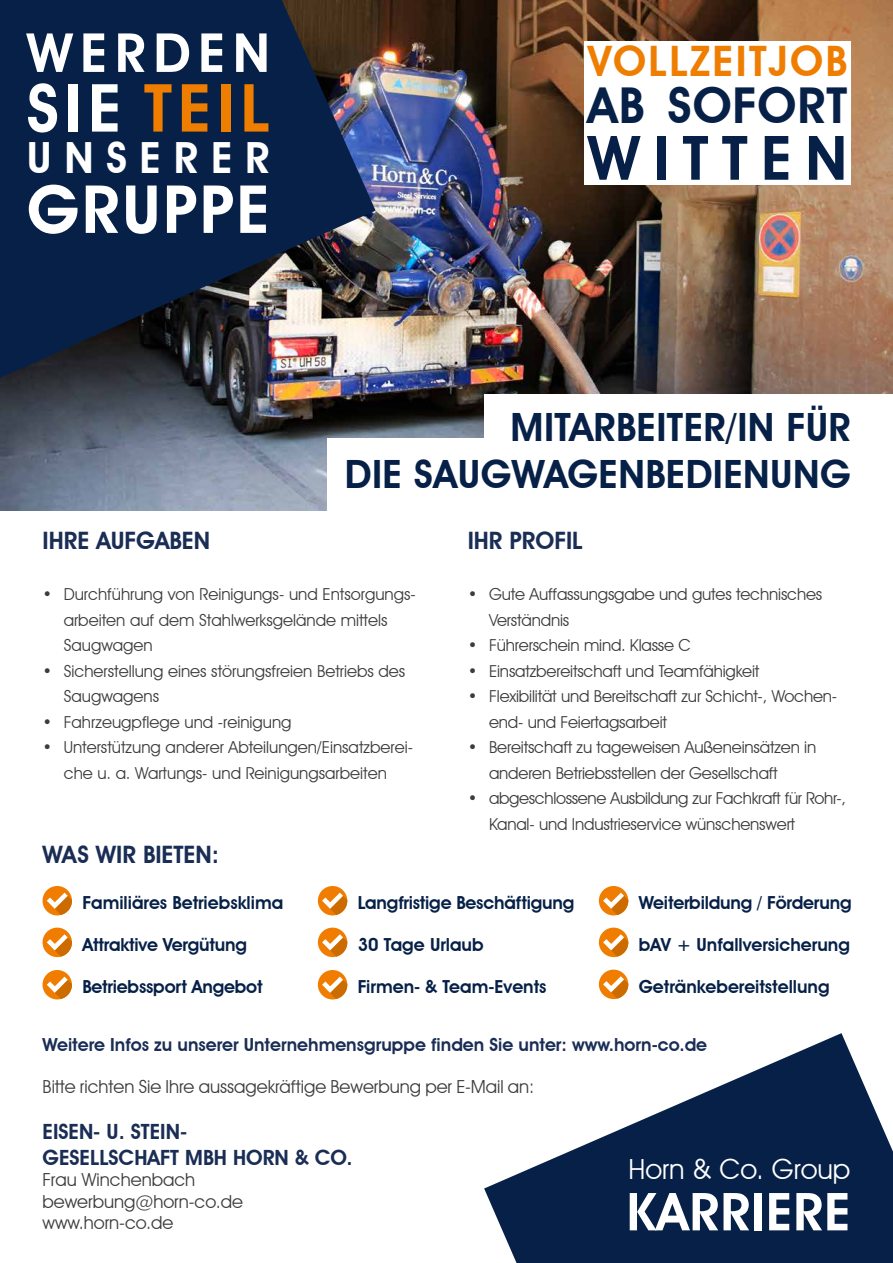
<style>
.page{position:relative;width:893px;height:1263px;background:#fff}
.page>*{position:absolute;margin:0;border:0;box-sizing:border-box;transform-origin:0 0}
.t1{font:600 66.6px "Avant Garde IT Cby BT";letter-spacing:.09em;color:#ef7d00}
.t2{font:600 66.6px "Avant Garde IT Cby BT";letter-spacing:.035em;color:#fff}
.t3{font:600 61.5px "Avant Garde IT Cby BT";letter-spacing:.22em;color:#062047}
.t4{font:600 54.15px "Avant Garde IT Cby BT";letter-spacing:.14em;color:#fff}
.t5{font:600 52.5px "Avant Garde IT Cby BT";letter-spacing:.02em;color:#fff}
.t6{font:600 49.5px "Avant Garde IT Cby BT";letter-spacing:.02em;color:#062047}
.t7{font:600 43.05px "Avant Garde IT Cby BT";letter-spacing:.295em;color:#fff}
.t8{font:600 42px "Avant Garde IT Cby BT";letter-spacing:.055em;color:#ef7d00}
.t9{font:600 39px/46.8px "Avant Garde IT Cby BT";letter-spacing:.01em;color:#062047;text-align:right}
.t10{font:27.75px "Avant Garde IT Cby BT";color:#fff}
.t11{font:600 24px "Avant Garde IT Cby BT";color:#1a2d55}
.t12{font:600 21px/25.2px "Avant Garde IT Cby BT";color:#1a2d55}
.t13{font:600 18px "Avant Garde IT Cby BT";color:#062047}
.t14{font:18px/21.6px "Avant Garde IT Cby BT";color:#3c3c3b}
.t15{font:600 18px "Avant Garde IT Cby BT";color:#1a2d55}
.t16{font:16.5px/25.5px "Avant Garde IT Cby BT";letter-spacing:-.01em;color:#3c3c3b}
.s1{color:#fff}
</style>
<div class="page">
<img style="left:0;top:0;width:893px;height:510px">
<svg style="left:0;top:0;width:376px;height:378px;background:#1e2e4b"></svg>
<svg style="left:484px;top:1033px;width:409px;height:230px;fill:#062047"></svg>
<div style="left:584px;top:41px;width:267px;height:143px;background:#fff"></div>
<div style="left:484px;top:394px;width:409px;height:55px;background:#fff"></div>
<div style="left:327px;top:438px;width:566px;height:75px;background:#fff"></div>
<div style="left:43px;top:886px;width:29px;height:29px;background:#f07d00;border-radius:50%"></div>
<svg style="left:47px;top:893px;width:25px;height:22px"></svg>
<div style="left:43px;top:928px;width:29px;height:29px;background:#f07d00;border-radius:50%"></div>
<svg style="left:47px;top:934px;width:25px;height:22px"></svg>
<div style="left:43px;top:970px;width:29px;height:29px;background:#f07d00;border-radius:50%"></div>
<svg style="left:47px;top:977px;width:25px;height:22px"></svg>
<div style="left:599px;top:886px;width:29px;height:29px;background:#f07d00;border-radius:50%"></div>
<svg style="left:603px;top:893px;width:25px;height:22px"></svg>
<div style="left:599px;top:928px;width:29px;height:29px;background:#f07d00;border-radius:50%"></div>
<svg style="left:603px;top:934px;width:25px;height:22px"></svg>
<div style="left:599px;top:970px;width:29px;height:29px;background:#f07d00;border-radius:50%"></div>
<svg style="left:603px;top:976px;width:25px;height:22px"></svg>
<div style="left:318px;top:886px;width:29px;height:29px;background:#f07d00;border-radius:50%"></div>
<svg style="left:322px;top:893px;width:25px;height:22px"></svg>
<div style="left:318px;top:928px;width:29px;height:29px;background:#f07d00;border-radius:50%"></div>
<svg style="left:322px;top:934px;width:25px;height:22px"></svg>
<div style="left:318px;top:970px;width:29px;height:29px;background:#f07d00;border-radius:50%"></div>
<svg style="left:322px;top:977px;width:25px;height:22px"></svg>
<h3 class="t4" style="left:27px;top:20px;width:244px">WERDEN</h3>
<h1 class="t1" style="left:27px;top:68px;width:244px"><span class="s1">SIE</span> TEIL</h1>
<h3 class="t7" style="left:27px;top:132px;width:244px">UNSERER</h3>
<h1 class="t2" style="left:27px;top:169px;width:244px">GRUPPE</h1>
<h3 class="t8" style="left:588px;top:36px;width:261px">VOLLZEITJOB</h3>
<h3 class="t6" style="left:588px;top:75px;width:261px">AB SOFORT</h3>
<h2 class="t3" style="left:588px;top:121px;width:261px">WITTEN</h2>
<h3 class="t9" style="left:345px;top:403px;width:507px">MITARBEITER/IN FÜR<br>DIE SAUGWAGENBEDIENUNG</h3>
<h3 class="t11" style="left:43px;top:526px;width:169px">IHRE AUFGABEN</h3>
<p class="t16" style="left:64px;top:582px;width:354px;text-indent:-21px">• Durchführung von Reinigungs- und Entsorgungs&shy;arbeiten auf dem Stahlwerksgelände mittels<br>Saugwagen</p>
<p class="t16" style="left:64px;top:658px;width:343px;text-indent:-21px">• Sicherstellung eines störungsfreien Betriebs des<br>Saugwagens</p>
<p class="t16" style="left:43px;top:709px;width:251px">• Fahrzeugpflege und -reinigung</p>
<p class="t16" style="left:43px;top:735px;width:372px;text-align:center">• Unterstützung anderer Abteilungen/Einsatzberei&shy;che u. a. Wartungs- und Reinigungsarbeiten</p>
<h3 class="t11" style="left:468px;top:526px;width:117px">IHR PROFIL</h3>
<p class="t16" style="left:489px;top:582px;width:335px;text-indent:-21px">• Gute Auffassungsgabe und gutes technisches<br>Verständnis</p>
<p class="t16" style="left:468px;top:633px;width:225px">• Führerschein mind. Klasse C</p>
<p class="t16" style="left:468px;top:658px;width:293px">• Einsatzbereitschaft und Teamfähigkeit</p>
<p class="t16" style="left:489px;top:684px;width:350px;text-indent:-21px">• Flexibilität und Bereitschaft zur Schicht-, Wochen&shy;end- und Feiertagsarbeit</p>
<p class="t16" style="left:489px;top:735px;width:329px;text-indent:-21px">• Bereitschaft zu tageweisen Außeneinsätzen in anderen Betriebsstellen der Gesellschaft</p>
<p class="t16" style="left:489px;top:786px;width:359px;text-indent:-21px">• abgeschlossene Ausbildung zur Fachkraft für Rohr-,<br>Kanal- und Industrieservice wünschenswert</p>
<h3 class="t11" style="left:43px;top:840px;width:178px">WAS WIR BIETEN:</h3>
<p class="t13" style="left:82px;top:891px;width:202px">Familiäres Betriebsklima</p>
<p class="t13" style="left:82px;top:933px;width:166px">Attraktive Vergütung</p>
<p class="t13" style="left:82px;top:975px;width:182px">Betriebssport Angebot</p>
<p class="t13" style="left:358px;top:891px;width:218px">Langfristige Beschäftigung</p>
<p class="t13" style="left:358px;top:933px;width:127px">30 Tage Urlaub</p>
<p class="t13" style="left:358px;top:975px;width:190px">Firmen- &amp; Team-Events</p>
<p class="t13" style="left:639px;top:891px;width:214px">Weiterbildung / Förderung</p>
<p class="t13" style="left:639px;top:933px;width:213px">bAV + Unfallversicherung</p>
<p class="t13" style="left:639px;top:975px;width:192px">Getränkebereitstellung</p>
<p class="t15" style="left:43px;top:1034px;width:666px">Weitere Infos zu unserer Unternehmensgruppe finden Sie unter: www.horn-co.de</p>
<p class="t14" style="left:43px;top:1075px;width:493px">Bitte richten Sie Ihre aussagekräftige Bewerbung per E-Mail an:</p>
<p class="t12" style="left:43px;top:1119px;width:311px">EISEN- U. STEIN-<br>GESELLSCHAFT MBH HORN &amp; CO.</p>
<p class="t14" style="left:43px;top:1169px;width:202px">Frau Winchenbach bewerbung@horn-co.de www.horn-co.de</p>
<h3 class="t10" style="left:628px;top:1152px;width:224px">Horn &amp; Co. Group</h3>
<h3 class="t5" style="left:627px;top:1180px;width:225px">KARRIERE</h3>
</div>
